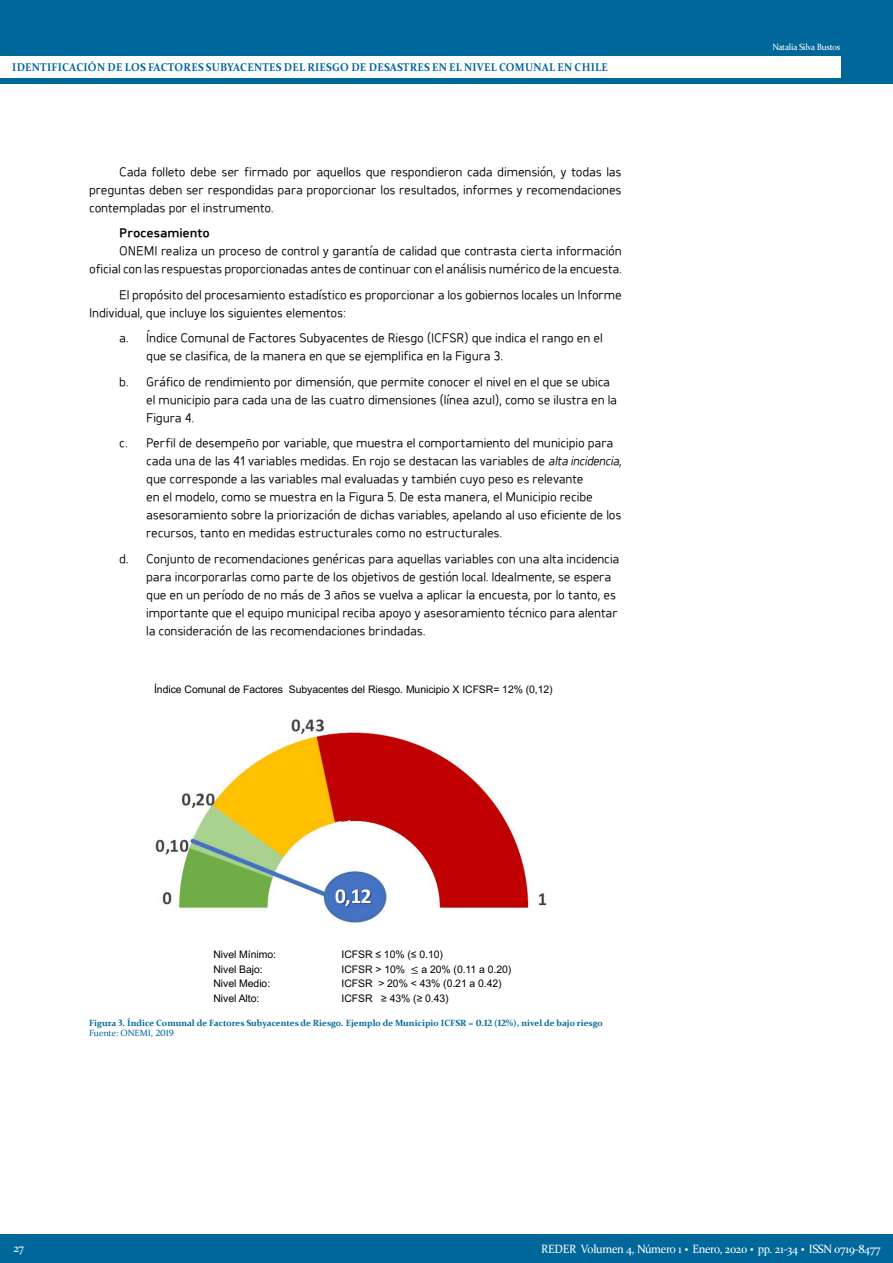
<style>
.page{position:relative;width:893px;height:1263px;background:#fff}
.page>*{position:absolute;margin:0;border:0;box-sizing:border-box;transform-origin:0 0}
.Cuerpo{font:15px/18px "Hospital";letter-spacing:-.015em;color:#000}
.Subtítulos_02{font:700 15px "Hospital";letter-spacing:-.015em;color:#000}
.t1{font:12px "Constantia";letter-spacing:-.025em;color:#fff;scale:.95 1}
.t2{font:700 11.25px "Constantia";letter-spacing:.02em;color:#00679b;scale:.95 1}
.t3{font:10.5px "Arial";letter-spacing:-.01em;color:#000}
.Pie_de_foto{font:700 9px "Constantia";color:#00679b}
.t4{font:9px "Constantia";letter-spacing:-.025em;color:#fff;scale:.95 1}
.Pie_de_foto-2{font:9px "Constantia";color:#00679b}
.s1{font-style:italic}
.s2{font-family:"Cambria Math"}
.s3{font-weight:700;font-size:18px}
</style>
<div class="page">
<img style="left:155px;top:719px;width:392px;height:206px">
<div style="left:0;top:0;width:893px;height:84px;background:#00679b"></div>
<div style="left:0;top:56px;width:840px;height:22px;background:#fff"></div>
<div style="left:0;top:1234px;width:893px;height:29px;background:#00679b"></div>
<p class="t2" style="left:12px;top:60px;width:628px">IDENTIFICACIÓN DE LOS FACTORES SUBYACENTES DEL RIESGO DE DESASTRES EN EL NIVEL COMUNAL EN CHILE</p>
<p class="Cuerpo" style="left:89px;top:162px;width:534px;text-align:justify;text-indent:30px">Cada folleto debe ser firmado por aquellos que respondieron cada dimensión, y todas las preguntas deben ser respondidas para proporcionar los resultados, informes y recomendaciones contempladas por el instrumento.</p>
<p class="Subtítulos_02" style="left:119px;top:225px;width:92px">Procesamiento</p>
<p class="Cuerpo" style="left:89px;top:242px;width:534px;text-align:right">ONEMI realiza un proceso de control y garantía de calidad que contrasta cierta información oficial con las respuestas proporcionadas antes de continuar con el análisis numérico de la encuesta.</p>
<p class="Cuerpo" style="left:89px;top:285px;width:534px;text-indent:30px">El propósito del procesamiento estadístico es proporcionar a los gobiernos locales un Informe<br>Individual, que incluye los siguientes elementos:</p>
<p class="Cuerpo" style="left:146px;top:329px;width:458px;text-indent:-27px">a. Índice Comunal de Factores Subyacentes de Riesgo (ICFSR) que indica el rango en el que se clasifica, de la manera en que se ejemplifica en la Figura 3.</p>
<p class="Cuerpo" style="left:146px;top:372px;width:472px;text-indent:-27px">b. Gráfico de rendimiento por dimensión, que permite conocer el nivel en el que se ubica el municipio para cada una de las cuatro dimensiones (línea azul), como se ilustra en la<br>Figura 4.</p>
<p class="Cuerpo" style="left:146px;top:434px;width:477px;text-indent:-27px">c. Perfil de desempeño por variable, que muestra el comportamiento del municipio para cada una de las 41 variables medidas. En rojo se destacan las variables de <span class="s1">alta incidencia</span>, que corresponde a las variables mal evaluadas y también cuyo peso es relevante<br>en el modelo, como se muestra en la Figura 5. De esta manera, el Municipio recibe asesoramiento sobre la priorización de dichas variables, apelando al uso eficiente de los recursos, tanto en medidas estructurales como no estructurales.</p>
<p class="Cuerpo" style="left:146px;top:549px;width:475px;text-indent:-27px">d. Conjunto de recomendaciones genéricas para aquellas variables con una alta incidencia para incorporarlas como parte de los objetivos de gestión local. Idealmente, se espera que en un período de no más de 3 años se vuelva a aplicar la encuesta, por lo tanto, es importante que el equipo municipal reciba apoyo y asesoramiento técnico para alentar la consideración de las recomendaciones brindadas.</p>
<p class="t3" style="left:154px;top:682px;width:400px">Índice Comunal de Factores Subyacentes del Riesgo. Municipio X ICFSR= 12% (0,12)</p>
<p class="t3" style="left:213px;top:947px;width:64px">Nivel Mínimo:</p>
<p class="t3" style="left:342px;top:947px;width:103px">ICFSR ≤ 10% (≤ 0.10)</p>
<p class="t3" style="left:213px;top:962px;width:51px">Nivel Bajo:</p>
<p class="t3" style="left:342px;top:962px;width:171px">ICFSR &gt; 10% <span class="s2">≤</span> a 20% (0.11 a 0.20)</p>
<p class="t3" style="left:213px;top:976px;width:58px">Nivel Medio:</p>
<p class="t3" style="left:342px;top:976px;width:162px">ICFSR &gt; 20% &lt; 43% (0.21 a 0.42)</p>
<p class="t3" style="left:213px;top:990px;width:48px">Nivel Alto:</p>
<p class="t3" style="left:342px;top:990px;width:109px">ICFSR ≥ 43% (≥ 0.43)</p>
<p class="Pie_de_foto" style="left:89px;top:1016px;width:515px">Figura 3. Índice Comunal de Factores Subyacentes de Riesgo. Ejemplo de Municipio ICFSR = 0.12 (12%), nivel de bajo riesgo</p>
<p class="Pie_de_foto-2" style="left:89px;top:1027px;width:86px">Fuente: ONEMI, 2019</p>
<p class="t4" style="left:772px;top:41px;width:73px">Natalia Silva Bustos</p>
<p class="t1" style="left:14px;top:1239px;width:13px">27</p>
<p class="t1" style="left:541px;top:1240px;width:359px">REDER Volumen 4, Número 1 <span class="s3">·</span> Enero, 2020 <span class="s3">·</span> pp. 21-34 <span class="s3">·</span> ISSN 0719-8477</p>
</div>
